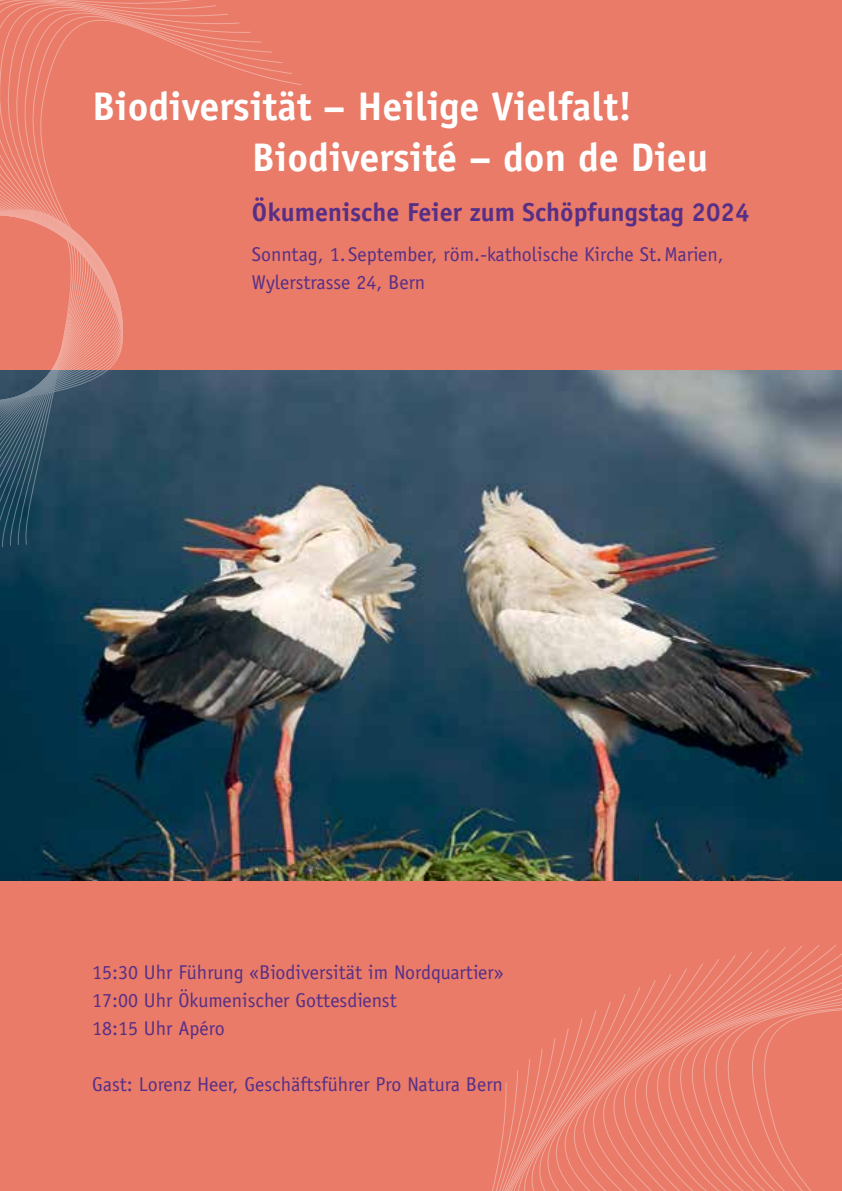
<style>
.page{position:relative;width:842px;height:1191px;background:#e97b68}
.page>*{position:absolute;margin:0;border:0;box-sizing:border-box;transform-origin:0 0}
.t1{font:700 40px/51px "Officina Sans";color:#fff}
.t2{font:700 26px "Officina Sans";color:#562f87}
.t3{font:20px/28px "Officina Sans";color:#562f87}
</style>
<div class="page">
<img style="left:0;top:370px;width:842px;height:511px">
<svg style="left:293px;top:83px;width:9px;height:464px"></svg>
<svg style="left:273px;top:72px;width:20px;height:475px"></svg>
<svg style="left:273px;top:61px;width:10px;height:484px"></svg>
<svg style="left:252px;top:51px;width:21px;height:496px"></svg>
<svg style="left:252px;top:41px;width:10px;height:479px"></svg>
<svg style="left:221px;top:14px;width:5px;height:531px"></svg>
<svg style="left:212px;top:5px;width:5px;height:540px"></svg>
<svg style="left:206px;top:5px;width:6px;height:541px"></svg>
<svg style="left:201px;top:6px;width:5px;height:540px"></svg>
<svg style="left:168px;top:7px;width:33px;height:539px"></svg>
<svg style="left:189px;top:0;width:6px;height:545px"></svg>
<svg style="left:182px;top:0;width:7px;height:545px"></svg>
<svg style="left:168px;top:0;width:14px;height:545px"></svg>
<svg style="left:168px;top:0;width:7px;height:544px"></svg>
<svg style="left:154px;top:1px;width:14px;height:545px"></svg>
<svg style="left:154px;top:1px;width:7px;height:544px"></svg>
<svg style="left:146px;top:2px;width:8px;height:544px"></svg>
<svg style="left:138px;top:2px;width:8px;height:544px"></svg>
<svg style="left:130px;top:2px;width:8px;height:544px"></svg>
<svg style="left:0;top:2px;width:130px;height:546px"></svg>
<svg style="left:0;top:2px;width:122px;height:544px"></svg>
<svg style="left:105px;top:2px;width:9px;height:543px"></svg>
<svg style="left:0;top:0;width:105px;height:545px"></svg>
<svg style="left:622px;top:993px;width:220px;height:8px"></svg>
<svg style="left:607px;top:1001px;width:235px;height:8px"></svg>
<svg style="left:593px;top:1009px;width:249px;height:9px"></svg>
<svg style="left:579px;top:1018px;width:219px;height:9px"></svg>
<svg style="left:566px;top:1027px;width:216px;height:10px"></svg>
<svg style="left:553px;top:1037px;width:220px;height:10px"></svg>
<svg style="left:540px;top:1047px;width:228px;height:11px"></svg>
<svg style="left:528px;top:1058px;width:238px;height:11px"></svg>
<svg style="left:516px;top:1069px;width:250px;height:12px"></svg>
<svg style="left:492px;top:1081px;width:320px;height:110px"></svg>
<h1 class="t1" style="left:252px;top:80px;width:458px;text-indent:-160px">Biodiversität – Heilige Vielfalt!<br>Biodiversité – don de Dieu</h1>
<h2 class="t2" style="left:252px;top:195px;width:499px">Ökumenische Feier zum Schöpfungstag 2024</h2>
<p class="t3" style="left:252px;top:240px;width:473px">Sonntag, 1. September, röm.-katholische Kirche St.Marien,<br>Wylerstrasse 24, Bern</p>
<p class="t3" style="left:92px;top:958px;width:413px">15:30 Uhr Führung «Biodiversität im Nordquartier»<br>17:00 Uhr Ökumenischer Gottesdienst<br>18:15 Uhr Apéro</p>
<p class="t3" style="left:92px;top:1070px;width:412px">Gast: Lorenz Heer, Geschäftsführer Pro Natura Bern</p>
</div>
